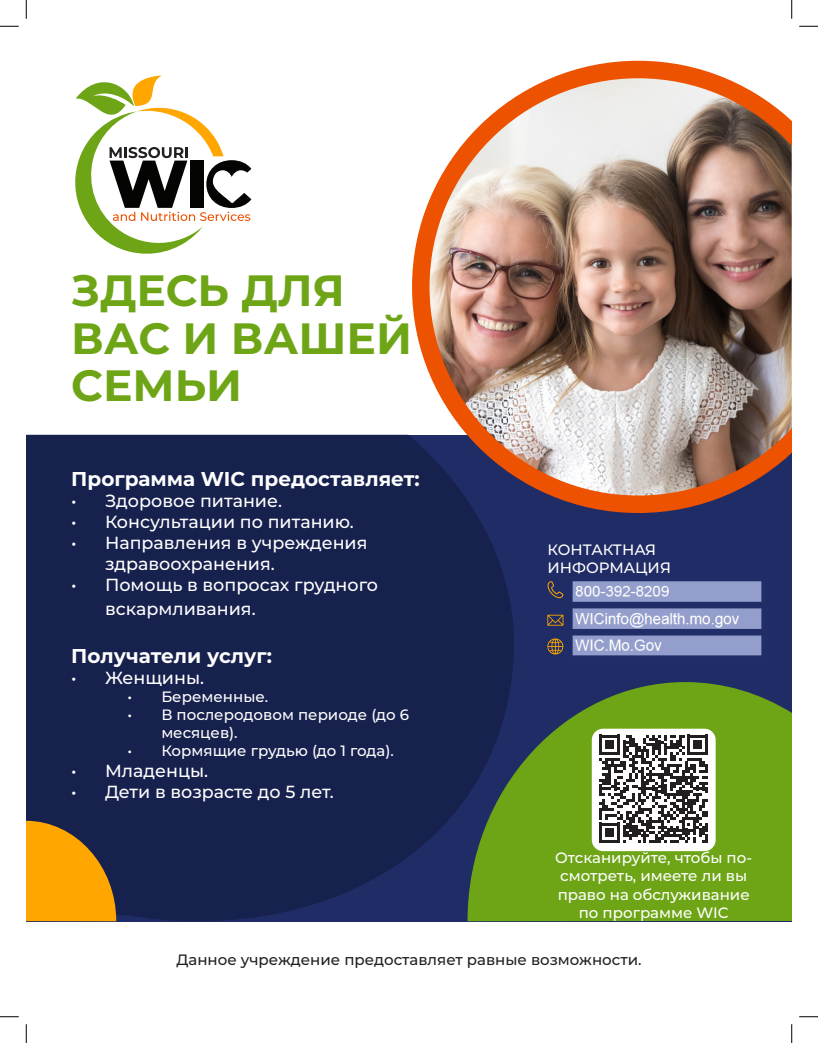
<style>
.page{position:relative;width:818px;height:1043px;background:#fff}
.page>*{position:absolute;margin:0;border:0;box-sizing:border-box;transform-origin:0 0}
.t1{font:700 43.75px/47.5px "Montserrat";color:#6ea516}
.t2{font:700 20px "Montserrat";color:#fff}
.t3{font:500 17.5px/21px "Montserrat";color:#fff}
.t4{font:500 15px/18px "Montserrat";color:#fff}
.t5{font:500 15px "Montserrat";color:#231f20}
</style>
<div class="page">
<div style="left:26px;top:435px;width:765px;height:486px;background:#202c65"></div>
<svg style="left:75px;top:75px;width:176px;height:179px"></svg>
<div style="left:26px;top:435px;width:496px;height:487px;background:#17214e"></div>
<svg style="left:467px;top:682px;width:324px;height:239px;background:#5d8c24"></svg>
<svg style="left:26px;top:820px;width:90px;height:101px;background:#cc8a10"></svg>
<img style="left:412px;top:61px;width:379px;height:452px">
<svg style="left:547px;top:581px;width:16px;height:17px"></svg>
<svg style="left:547px;top:614px;width:16px;height:11px"></svg>
<svg style="left:547px;top:638px;width:16px;height:16px"></svg>
<div style="left:591px;top:728px;width:124px;height:123px;background:#fff;border-radius:11px"></div>
<svg style="left:599px;top:734px;width:109px;height:109px"></svg>
<svg style="left:0;top:25px;width:19px;height:2px"></svg>
<svg style="left:799px;top:25px;width:19px;height:2px"></svg>
<svg style="left:0;top:1016px;width:19px;height:1px"></svg>
<svg style="left:799px;top:1016px;width:19px;height:1px"></svg>
<svg style="left:25px;top:0;width:2px;height:19px"></svg>
<svg style="left:25px;top:1024px;width:2px;height:18px"></svg>
<svg style="left:791px;top:0;width:1px;height:19px"></svg>
<svg style="left:791px;top:1024px;width:1px;height:18px"></svg>
<img style="left:572px;top:581px;width:190px;height:75px">
<p class="t1" style="left:71px;top:264px;width:342px">ЗДЕСЬ ДЛЯ<br>ВАС И ВАШЕЙ<br>СЕМЬИ</p>
<p class="t2" style="left:71px;top:464px;width:350px">Программа WIC предоставляет:</p>
<p class="t3" style="left:71px;top:489px;width:212px">• Здоровое питание.</p>
<p class="t3" style="left:71px;top:510px;width:284px">• Консультации по питанию.</p>
<p class="t3" style="left:105px;top:531px;width:264px;text-indent:-34px">• Направления в учреждения здравоохранения.</p>
<p class="t3" style="left:105px;top:572px;width:274px;line-height:24px;text-indent:-34px">• Помощь в вопросах грудного вскармливания.</p>
<p class="t2" style="left:71px;top:641px;width:202px">Получатели услуг:</p>
<p class="t3" style="left:71px;top:666px;width:134px">• Женщины.</p>
<p class="t4" style="left:128px;top:687px;width:142px">• Беременные.</p>
<p class="t4" style="left:161px;top:705px;width:249px;text-indent:-34px">• В послеродовом периоде (до 6 месяцев).</p>
<p class="t4" style="left:128px;top:741px;width:268px">• Кормящие грудью (до 1 года).</p>
<p class="t3" style="left:71px;top:759px;width:138px">• Младенцы.</p>
<p class="t3" style="left:71px;top:780px;width:264px">• Дети в возрасте до 5 лет.</p>
<p class="t4" style="left:547px;top:540px;width:125px">КОНТАКТНАЯ<br>ИНФОРМАЦИЯ</p>
<p class="t4" style="left:555px;top:848px;width:198px;text-align:center">Отсканируйте, чтобы по&shy;смотреть, имеете ли вы право на обслуживание по программе WIC</p>
<p class="t5" style="left:176px;top:948px;width:466px">Данное учреждение предоставляет равные возможности.</p>
</div>
